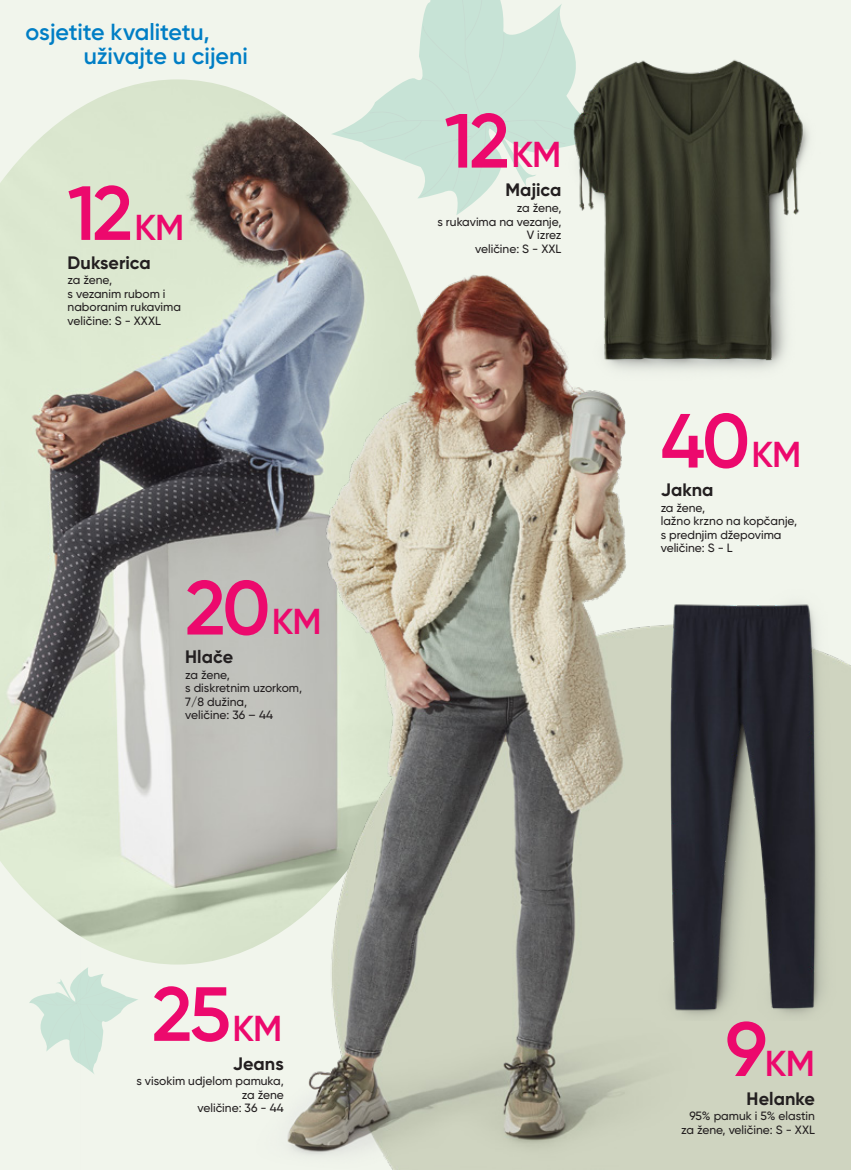
<style>
.page{position:relative;width:851px;height:1170px;background:#fff}
.page>*{position:absolute;margin:0;border:0;box-sizing:border-box;transform-origin:0 0}
.t1{font:600 76.5px "Gilroy";letter-spacing:-.045em;color:#ec096d}
.t2{font:600 36px "Gilroy";color:#ec096d}
.t3{font:600 23.25px/24px "Gilroy";letter-spacing:-.005em;color:#007ec5}
.t4{font:700 18px "Gilroy";letter-spacing:.005em;color:#231f20}
.t5{font:500 12px/13.5px "Gilroy";color:#231f20;text-align:right}
.s1{font-size:36px}
.s2{font-size:76.5px}
</style>
<div class="page">
<div style="left:0;top:0;width:850px;height:1169px;background:#f1f5ec"></div>
<svg style="left:410px;top:0;width:152px;height:180px"></svg>
<svg style="left:29px;top:973px;width:52px;height:91px"></svg>
<img style="left:0;top:79px;width:453px;height:858px">
<img style="left:81px;top:180px;width:742px;height:989px">
<img style="left:545px;top:25px;width:278px;height:359px">
<img style="left:565px;top:584px;width:285px;height:436px">
<h3 class="t3" style="left:84px;top:20px;width:166px;text-indent:-58px">osjetite kvalitetu, uživajte u cijeni</h3>
<h1 class="t1" style="left:67px;top:166px;width:118px">12 <span class="s1">KM</span></h1>
<h3 class="t4" style="left:68px;top:251px;width:85px">Dukserica</h3>
<p class="t5" style="left:68px;top:273px;width:115px;text-align:left">za žene,<br>s vezanim rubom i naboranim rukavima veličine: S - XXXL</p>
<h1 class="t1" style="left:185px;top:560px;width:138px">20 <span class="s1">KM</span></h1>
<h3 class="t4" style="left:185px;top:645px;width:49px">Hlače</h3>
<p class="t5" style="left:185px;top:667px;width:118px;text-align:left">za žene,<br>s diskretnim uzorkom,<br>7/8 dužina,<br>veličine: 36 – 44</p>
<h1 class="t1" style="left:152px;top:966px;width:132px">25 <span class="s1">KM</span></h1>
<h3 class="t4" style="left:233px;top:1051px;width:52px">Jeans</h3>
<p class="t5" style="left:136px;top:1074px;width:149px">s visokim udjelom pamuka, za žene<br>veličine: 36 - 44</p>
<h1 class="t1" style="left:444px;top:93px;width:118px">12 <span class="s1">KM</span></h1>
<h3 class="t4" style="left:505px;top:179px;width:58px">Majica</h3>
<p class="t5" style="left:437px;top:201px;width:125px">za žene,<br>s rukavima na vezanje,<br>V izrez<br>veličine: S - XXL</p>
<h1 class="t1" style="left:660px;top:393px;width:142px">40 <span class="s1">KM</span></h1>
<h3 class="t4" style="left:660px;top:478px;width:54px">Jakna</h3>
<p class="t5" style="left:660px;top:501px;width:138px;text-align:left">za žene,<br>lažno krzno na kopčanje, s prednjim džepovima veličine: S - L</p>
<h2 class="t2" style="left:725px;top:1040px;width:91px"><span class="s2">9</span> KM</h2>
<h3 class="t4" style="left:746px;top:1087px;width:70px">Helanke</h3>
<p class="t5" style="left:681px;top:1109px;width:135px">95% pamuk i 5% elastin za žene, veličine: S - XXL</p>
</div>
